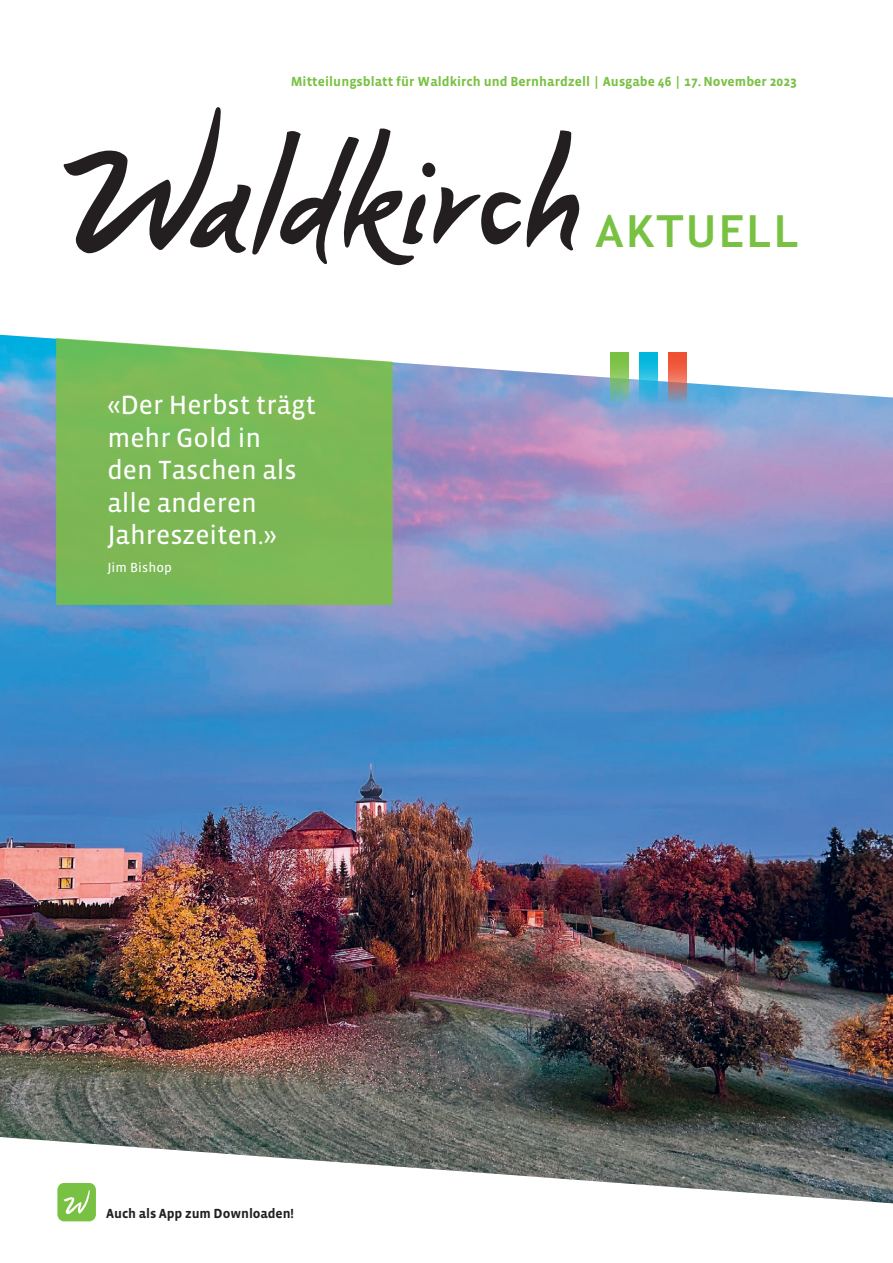
<style>
.page{position:relative;width:893px;height:1263px;background:#fff}
.page>*{position:absolute;margin:0;border:0;box-sizing:border-box;transform-origin:0 0}
.t1{font:700 44.4px "Trebuchet MS";letter-spacing:.06em;color:#79c142}
.t2{font:27px/32.4px "Vista Sans Reg";color:#fff}
.t3{font:700 13.5px "Vista Sans";letter-spacing:.005em;color:#79c142}
.t4{font:700 13.5px "Vista Sans";letter-spacing:-.005em;color:#231f20}
.t5{font:13.5px "Vista Sans Reg";letter-spacing:.01em;color:#fff}
</style>
<div class="page">
<img style="left:0;top:335px;width:893px;height:868px">
<svg style="left:56px;top:338px;width:337px;height:267px;background:#80bc5d"></svg>
<svg style="left:63px;top:107px;width:517px;height:158px"></svg>
<svg style="left:610px;top:352px;width:19px;height:51px"></svg>
<svg style="left:639px;top:352px;width:19px;height:51px"></svg>
<svg style="left:668px;top:352px;width:19px;height:51px"></svg>
<svg style="left:57px;top:1183px;width:39px;height:38px"></svg>
<p class="t3" style="left:291px;top:74px;width:508px">Mitteilungsblatt für Waldkirch und Bernhardzell | Ausgabe 46 | 17.November 2023</p>
<h2 class="t2" style="left:107px;top:390px;width:210px">«Der Herbst trägt mehr Gold in<br>den Taschen als alle anderen<br>Jahreszeiten.»</h2>
<p class="t5" style="left:107px;top:561px;width:66px">Jim Bishop</p>
<p class="t4" style="left:106px;top:1207px;width:189px">Auch als App zum Downloaden!</p>
<h1 class="t1" style="left:596px;top:203px;width:205px">AKTUELL</h1>
</div>
